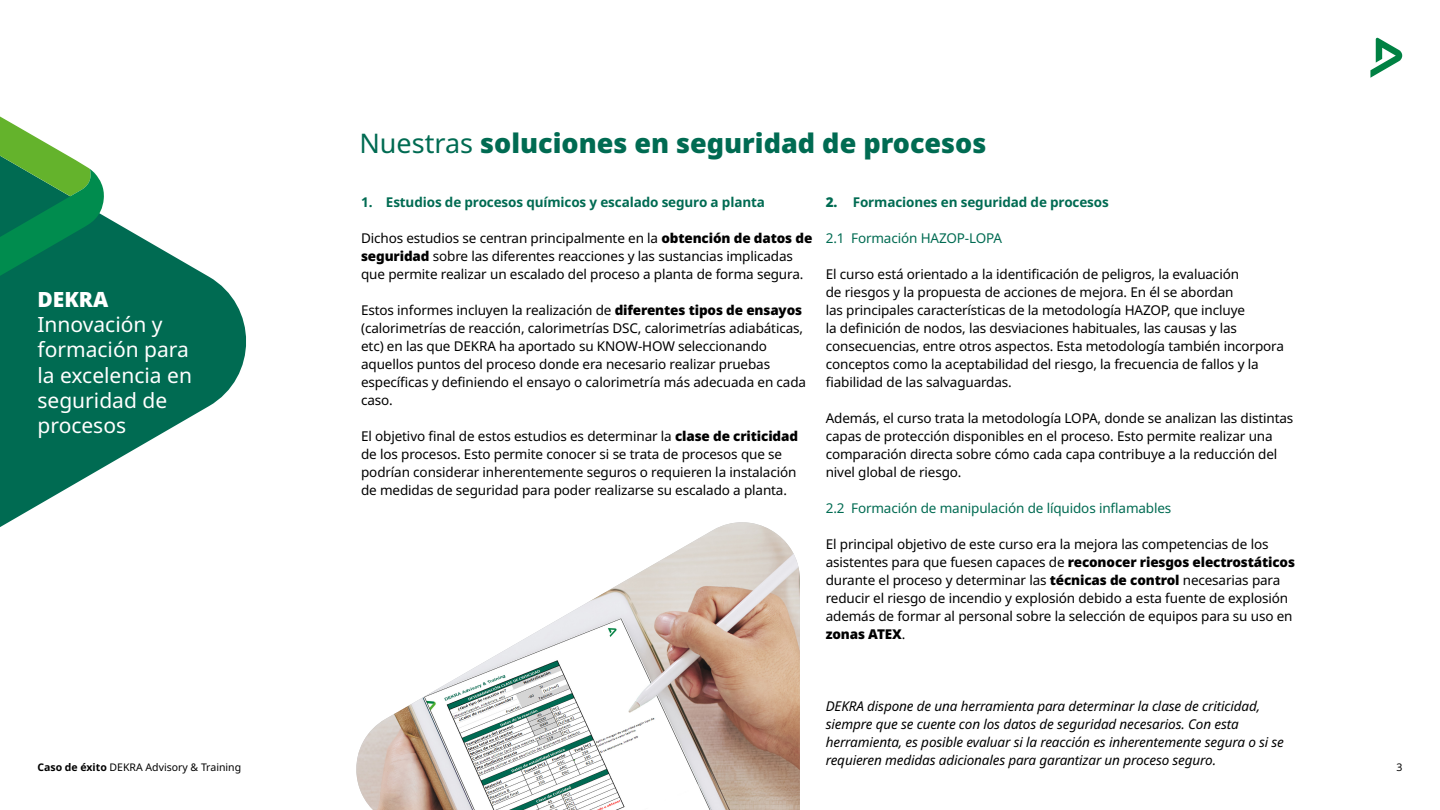
<style>
.page{position:relative;width:1440px;height:810px;background:#fff}
.page>*{position:absolute;margin:0;border:0;box-sizing:border-box;transform-origin:0 0}
.HL_36pt_Gruen{font:900 27px "Noto Sans";color:#006b52}
.t1{font:21px/25.2px "Noto Sans";color:#fff}
.t2{font:900 21px "Noto Sans";color:#fff}
.Copy{font:13.5px/18px "Noto Sans";letter-spacing:-.01em;color:#000}
.Copy-2{font:italic 13.5px/18px "Noto Sans";letter-spacing:-.01em;color:#000}
.Copy_Bold_Green{font:13.5px/18px "Noto Sans";letter-spacing:-.01em;color:#000}
.Copy_Green{font:13.5px "Noto Sans";letter-spacing:-.01em;color:#006b52}
.Copy_Bold_Green-2{font:700 13.5px "Noto Sans";letter-spacing:-.01em;color:#006b52}
.Copy-3{font:700 13.5px "Noto Sans";letter-spacing:-.01em;color:#006b52}
.t3{font:10.5px "Noto Sans";color:#000}
.s1{font-weight:700}
.s2{font-weight:400}
.s3{font-weight:900}
</style>
<div class="page">
<svg style="left:1370px;top:38px;width:32px;height:40px"></svg>
<svg style="left:0;top:216px;width:246px;height:311px;fill:#006b52"></svg>
<svg style="left:0;top:116px;width:105px;height:196px"></svg>
<img style="left:356px;top:522px;width:444px;height:288px">
<h2 class="t2" style="left:38px;top:287px;width:72px">DEKRA</h2>
<h2 class="t1" style="left:38px;top:312px;width:156px">Innovación y formación para la excelencia en seguridad de procesos</h2>
<p class="t3" style="left:38px;top:761px;width:205px"><span class="s1">Caso de éxito</span> DEKRA Advisory &amp; Training</p>
<p class="HL_36pt_Gruen" style="left:359px;top:128px;width:629px"><span class="s2">Nuestras</span> soluciones en seguridad de procesos</p>
<p class="Copy_Bold_Green-2" style="left:361px;top:194px;width:405px">1. Estudios de procesos químicos y escalado seguro a planta</p>
<p class="Copy_Bold_Green" style="left:361px;top:229px;width:453px">Dichos estudios se centran principalmente en la <span class="s3">obtención de datos de seguridad</span> sobre las diferentes reacciones y las sustancias implicadas que permite realizar un escalado del proceso a planta de forma segura.</p>
<p class="Copy" style="left:361px;top:301px;width:446px">Estos informes incluyen la realización de <span class="s3">diferentes tipos de ensayos </span>(calorimetrías de reacción, calorimetrías DSC, calorimetrías adiabáticas, etc) en las que DEKRA ha aportado su KNOW-HOW seleccionando aquellos puntos del proceso donde era necesario realizar pruebas específicas y definiendo el ensayo o calorimetría más adecuada en cada caso.</p>
<p class="Copy" style="left:361px;top:427px;width:438px">El objetivo final de estos estudios es determinar la <span class="s3">clase de criticidad </span>de los procesos. Esto permite conocer si se trata de procesos que se podrían considerar inherentemente seguros o requieren la instalación de medidas de seguridad para poder realizarse su escalado a planta.</p>
<p class="Copy-3" style="left:826px;top:194px;width:285px"><span class="s3">2.</span> Formaciones en seguridad de procesos</p>
<p class="Copy_Green" style="left:826px;top:230px;width:178px">2.1 Formación HAZOP-LOPA</p>
<p class="Copy" style="left:826px;top:265px;width:460px">El curso está orientado a la identificación de peligros, la evaluación<br>de riesgos y la propuesta de acciones de mejora. En él se abordan<br>las principales características de la metodología HAZOP, que incluye<br>la definición de nodos, las desviaciones habituales, las causas y las consecuencias, entre otros aspectos. Esta metodología también incorpora conceptos como la aceptabilidad del riesgo, la frecuencia de fallos y la fiabilidad de las salvaguardas.</p>
<p class="Copy" style="left:826px;top:409px;width:469px">Además, el curso trata la metodología LOPA, donde se analizan las distintas capas de protección disponibles en el proceso. Esto permite realizar una comparación directa sobre cómo cada capa contribuye a la reducción del nivel global de riesgo.</p>
<p class="Copy_Green" style="left:826px;top:500px;width:347px">2.2 Formación de manipulación de líquidos inflamables</p>
<p class="Copy" style="left:826px;top:535px;width:471px">El principal objetivo de este curso era la mejora las competencias de los asistentes para que fuesen capaces de <span class="s3">reconocer riesgos electrostáticos </span>durante el proceso y determinar las <span class="s3">técnicas de control</span> necesarias para reducir el riesgo de incendio y explosión debido a esta fuente de explosión además de formar al personal sobre la selección de equipos para su uso en <span class="s3">zonas ATEX</span>.</p>
<p class="Copy-2" style="left:826px;top:697px;width:460px">DEKRA dispone de una herramienta para determinar la clase de criticidad, siempre que se cuente con los datos de seguridad necesarios. Con esta herramienta, es posible evaluar si la reacción es inherentemente segura o si se requieren medidas adicionales para garantizar un proceso seguro.</p>
<p class="t3" style="left:1396px;top:761px;width:8px">3</p>
</div>
